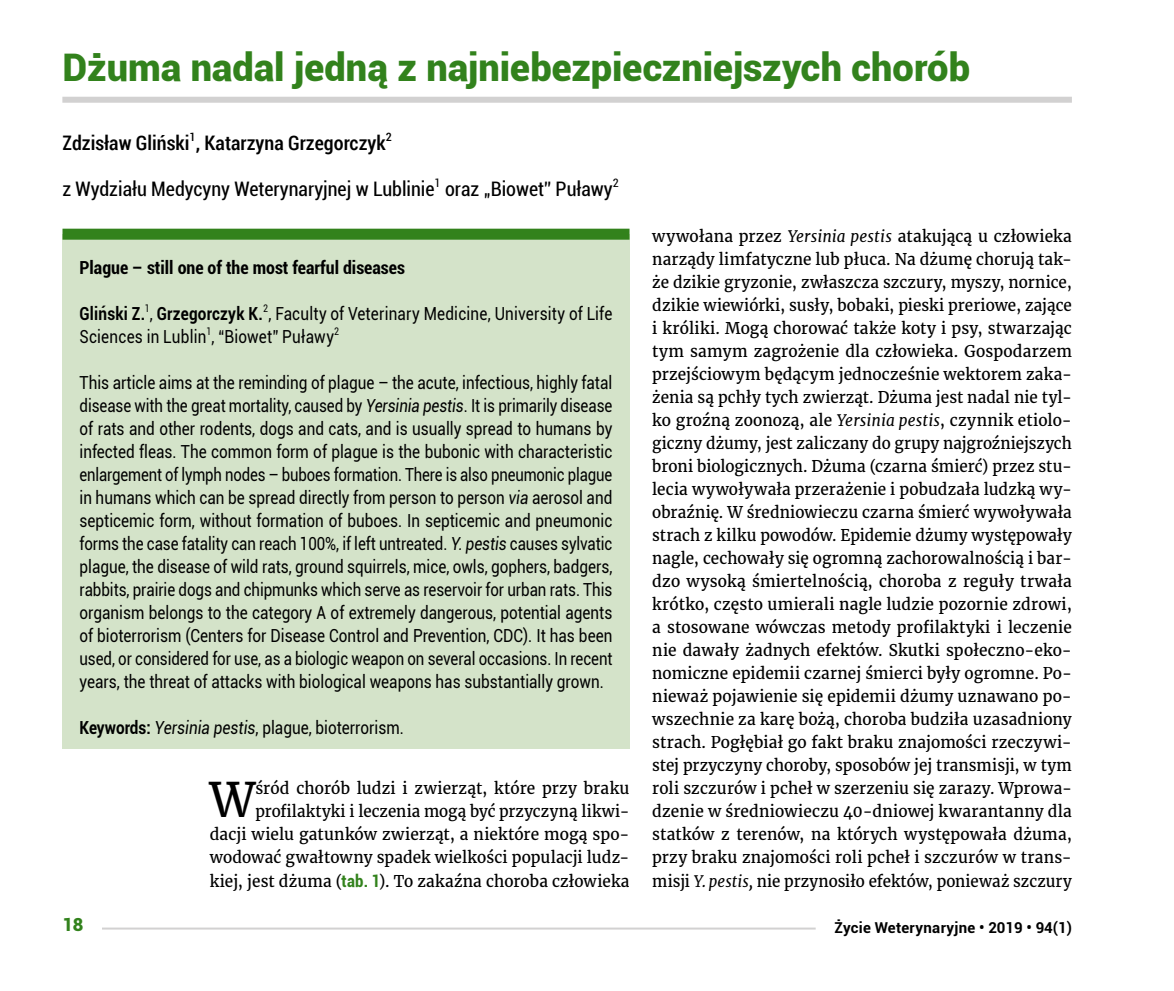
<style>
.page{position:relative;width:1174px;height:991px;background:#fff}
.page>*{position:absolute;margin:0;border:0;box-sizing:border-box;transform-origin:0 0}
.t1{font:47px "Merriweather";color:#000}
.t2{font:900 38px "Roboto";color:#32821c}
.t3{font:condensed 20px "Roboto";color:#000}
.t4{font:500 condensed 20px "Roboto";color:#000}
.t5{font:18px/23px "Roboto";color:#000;scale:.85 1}
.t6{font:700 condensed 18px "Roboto";color:#000}
.t7{font:900 18px "Roboto";color:#32821c}
.t8{font:16px/23px "Merriweather";letter-spacing:.01em;color:#000;text-align:right}
.t9{font:700 15px "Roboto";letter-spacing:.02em;color:#000}
.s1{font-weight:700}
.s2{font-style:italic}
.s3{font-family:"Roboto";font-weight:700;font-stretch:condensed;font-size:17px;color:#32821c}
</style>
<div class="page">
<div style="left:62px;top:97px;width:1009px;height:6px;background:#d2d1d1"></div>
<div style="left:62px;top:234px;width:567px;height:514px;background:#d4e3c9"></div>
<div style="left:62px;top:228px;width:567px;height:11px;background:#32821c"></div>
<hr style="left:62px;top:927px;width:753px;height:2px;background:#d2d1d1">
<div style="left:62px;top:917px;width:40px;height:20px;background:#fff"></div>
<h2 class="t2" style="left:62px;top:40px;width:909px">Dżuma nadal jedną z najniebezpieczniejszych chorób</h2>
<p class="t4" style="left:62px;top:129px;width:331px">Zdzisław Gliński<sup>1</sup>, Katarzyna Grzegorczyk<sup>2</sup></p>
<p class="t3" style="left:62px;top:175px;width:558px">z Wydziału Medycyny Weterynaryjnej w Lublinie<sup>1</sup> oraz „Biowet” Puławy<sup>2</sup></p>
<p class="t6" style="left:79px;top:254px;width:327px">Plague – still one of the most fearful diseases</p>
<p class="t5" style="left:79px;top:301px;width:628px"><span class="s1">Gliński Z.</span><sup>1</sup>, <span class="s1">Grzegorczyk K.</span><sup>2</sup>, Faculty of Veterinary Medicine, University of Life<br>Sciences in Lublin<sup>1</sup>, “Biowet” Puławy<sup>2</sup></p>
<p class="t5" style="left:79px;top:370px;width:628px;text-align:justify">This article aims at the reminding of plague – the acute, infectious, highly fatal disease with the great mortality, caused by <span class="s2">Yersinia pestis</span>. It is primarily disease of rats and other rodents, dogs and cats, and is usually spread to humans by infected fleas. The common form of plague is the bubonic with characteristic enlargement of lymph nodes – buboes formation. There is also pneumonic plague in humans which can be spread directly from person to person <span class="s2">via</span> aerosol and septicemic form, without formation of buboes. In septicemic and pneumonic forms the case fatality can reach 100%, if left untreated. <span class="s2">Y. pestis</span> causes sylvatic plague, the disease of wild rats, ground squirrels, mice, owls, gophers, badgers, rabbits, prairie dogs and chipmunks which serve as reservoir for urban rats. This organism belongs to the category A of extremely dangerous, potential agents of bioterrorism (Centers for Disease Control and Prevention, CDC). It has been used, or considered for use, as a biologic weapon on several occasions. In recent years, the threat of attacks with biological weapons has substantially grown.</p>
<p class="t5" style="left:79px;top:715px;width:383px"><span class="s1">Keywords:</span> <span class="s2">Yersinia pestis</span>, plague, bioterrorism.</p>
<p class="t8" style="left:210px;top:776px;width:421px">śród chorób ludzi i zwierząt, które przy braku profilaktyki i leczenia mogą być przyczyną likwi-<br>dacji wielu gatunków zwierząt, a niektóre mogą spo&shy;wodować gwałtowny spadek wielkości populacji ludz&shy;kiej, jest dżuma (<span class="s3">tab. 1</span>). To zakaźna choroba człowieka</p>
<h1 class="t1" style="left:210px;top:770px;width:47px">W</h1>
<p class="t8" style="left:652px;top:224px;width:421px;text-align:justify">wywołana przez <span class="s2">Yersinia pestis</span> atakującą u człowieka narządy limfatyczne lub płuca. Na dżumę chorują tak&shy;że dzikie gryzonie, zwłaszcza szczury, myszy, nornice, dzikie wiewiórki, susły, bobaki, pieski preriowe, zające i króliki. Mogą chorować także koty i psy, stwarzając tym samym zagrożenie dla człowieka. Gospodarzem przejściowym będącym jednocześnie wektorem zaka&shy;żenia są pchły tych zwierząt. Dżuma jest nadal nie tyl&shy;ko groźną zoonozą, ale <span class="s2">Yersinia pestis</span>, czynnik etiolo&shy;giczny dżumy, jest zaliczany do grupy najgroźniejszych broni biologicznych. Dżuma (czarna śmierć) przez stu&shy;lecia wywoływała przerażenie i pobudzała ludzką wy&shy;obraźnię. W średniowieczu czarna śmierć wywoływała strach z kilku powodów. Epidemie dżumy występowały nagle, cechowały się ogromną zachorowalnością i bar&shy;dzo wysoką śmiertelnością, choroba z reguły trwała krótko, często umierali nagle ludzie pozornie zdrowi, a stosowane wówczas metody profilaktyki i leczenie nie dawały żadnych efektów. Skutki społeczno-eko&shy;nomiczne epidemii czarnej śmierci były ogromne. Po&shy;nieważ pojawienie się epidemii dżumy uznawano po&shy;wszechnie za karę bożą, choroba budziła uzasadniony strach. Pogłębiał go fakt braku znajomości rzeczywi&shy;stej przyczyny choroby, sposobów jej transmisji, w tym roli szczurów i pcheł w szerzeniu się zarazy. Wprowa&shy;dzenie w średniowieczu 40-dniowej kwarantanny dla statków z terenów, na których występowała dżuma, przy braku znajomości roli pcheł i szczurów w trans&shy;misji <span class="s2">Y. pestis,</span> nie przynosiło efektów, ponieważ szczury</p>
<p class="t7" style="left:62px;top:911px;width:22px">18</p>
<p class="t9" style="left:834px;top:916px;width:239px">Życie Weterynaryjne • 2019 • 94(1)</p>
</div>
